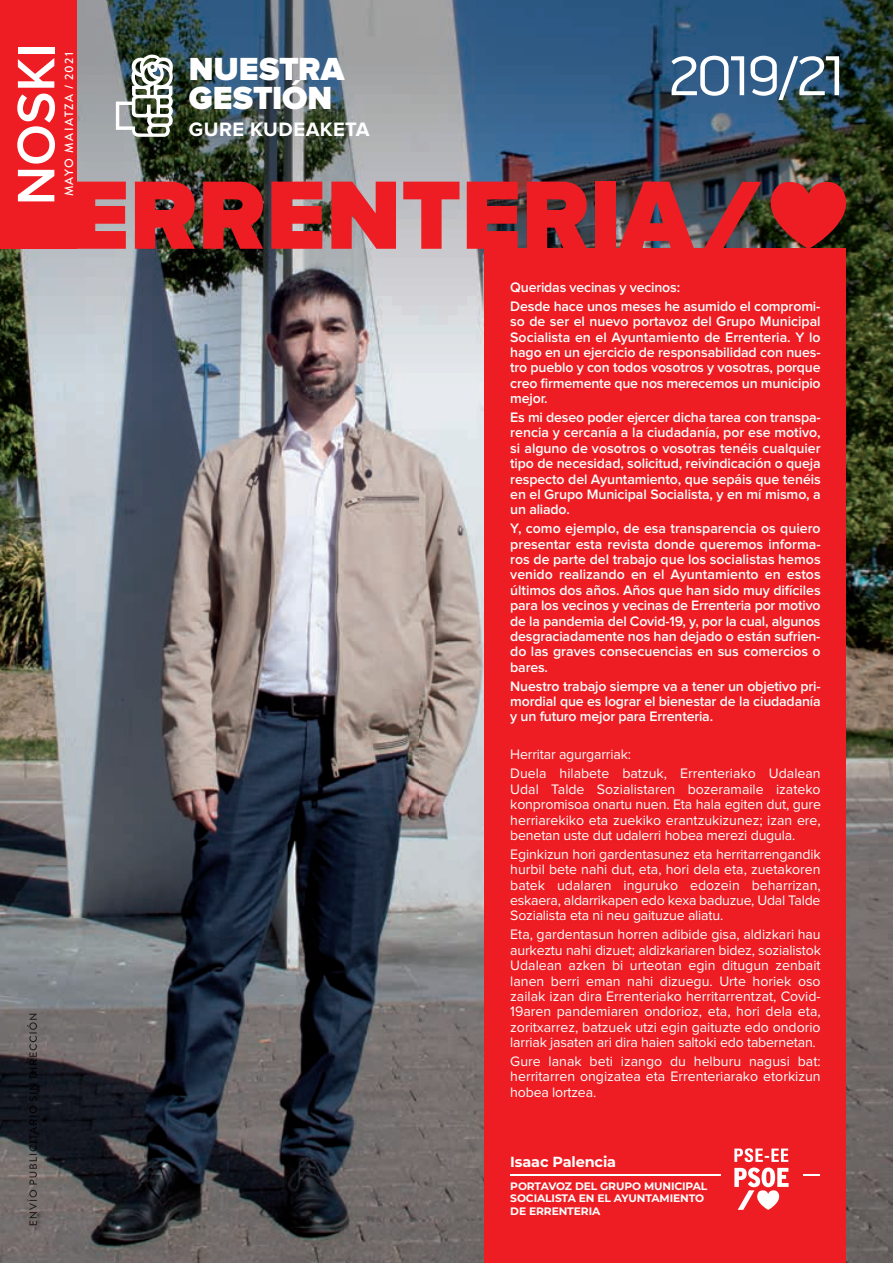
<style>
.page{position:relative;width:893px;height:1263px;background:#fff}
.page>*{position:absolute;margin:0;border:0;box-sizing:border-box;transform-origin:0 0}
.t1{font:900 100.65px "Proxima Nova";color:#ee1d23}
.t2{font:57.3px "Pill Gothic 600 mg";letter-spacing:-.06em;color:#fff}
.t3{font:600 54.75px "Proxima Nova";color:#fff}
.t4{font:900 33.15px/29px "Proxima Nova";color:#fff}
.t5{font:700 20.1px "Proxima Nova";letter-spacing:.02em;color:#fff}
.t6{font:700 14.55px "Montserrat";letter-spacing:-.01em;color:#fff}
.t7{font:600 14.25px/15.5px "Proxima Nova";letter-spacing:-.01em;color:#fff;text-align:justify}
.t8{font:14.25px/15.5px "Proxima Nova";letter-spacing:-.015em;color:#fff;text-align:justify}
.t9{font:500 12px "Brandon Grotesque";letter-spacing:.115em;color:#fff}
.t10{font:700 10.8px/12.3px "Montserrat";letter-spacing:-.01em;color:#fff}
</style>
<div class="page">
<img style="left:0;top:0;width:893px;height:1263px">
<div style="left:0;top:0;width:77px;height:249px;background:#ee1d23"></div>
<img style="left:116px;top:53px;width:57px;height:84px">
<svg style="left:770px;top:182px;width:78px;height:67px"></svg>
<svg style="left:704px;top:182px;width:57px;height:67px"></svg>
<img style="left:27px;top:1014px;width:10px;height:211px">
<div style="left:485px;top:249px;width:361px;height:1014px;background:#ee1d23"></div>
<hr style="left:510px;top:1174px;width:310px;height:1px;background:#fff">
<div style="left:720px;top:1136px;width:82px;height:83px;background:#ee1d23"></div>
<svg style="left:734px;top:1148px;width:55px;height:62px"></svg>
<h3 class="t3" style="left:11px;top:205px;width:163px;rotate:-90deg">NOSKI</h3>
<p class="t9" style="left:61px;top:196px;width:146px;rotate:-90deg">MAYO MAIATZA / 2021</p>
<h3 class="t4" style="left:189px;top:56px;width:157px">NUESTRA<br>GESTIÓN</h3>
<h2 class="t2" style="left:668px;top:43px;width:179px">2019/21</h2>
<h3 class="t5" style="left:189px;top:120px;width:182px">GURE KUDEAKETA</h3>
<h1 class="t1" style="left:69px;top:169px;width:624px">ERRENTERIA</h1>
<p class="t7" style="left:510px;top:278px;width:312px;line-height:19px">Queridas vecinas y vecinos:<br>Desde hace unos meses he asumido el compromi-</p>
<p class="t7" style="left:510px;top:314px;width:312px">so de ser el nuevo portavoz del Grupo Municipal Socialista en el Ayuntamiento de Errenteria. Y lo hago en un ejercicio de responsabilidad con nues&shy;tro pueblo y con todos vosotros y vosotras, porque creo firmemente que nos merecemos un municipio mejor.</p>
<p class="t7" style="left:510px;top:410px;width:312px">Es mi deseo poder ejercer dicha tarea con transpa&shy;rencia y cercanía a la ciudadanía, por ese motivo, si alguno de vosotros o vosotras tenéis cualquier tipo de necesidad, solicitud, reivindicación o queja respecto del Ayuntamiento, que sepáis que tenéis en el Grupo Municipal Socialista, y en mí mismo, a un aliado.</p>
<p class="t7" style="left:510px;top:521px;width:312px">Y, como ejemplo, de esa transparencia os quiero presentar esta revista donde queremos informa&shy;ros de parte del trabajo que los socialistas hemos venido realizando en el Ayuntamiento en estos últimos dos años. Años que han sido muy difíciles para los vecinos y vecinas de Errenteria por motivo de la pandemia del Covid-19, y, por la cual, algunos desgraciadamente nos han dejado o están sufrien&shy;do las graves consecuencias en sus comercios o bares.</p>
<p class="t7" style="left:510px;top:679px;width:312px">Nuestro trabajo siempre va a tener un objetivo pri&shy;mordial que es lograr el bienestar de la ciudadanía y un futuro mejor para Errenteria.</p>
<p class="t8" style="left:510px;top:746px;width:312px;line-height:19px">Herritar agurgarriak:<br>Duela hilabete batzuk, Errenteriako Udalean</p>
<p class="t8" style="left:510px;top:782px;width:312px">Udal Talde Sozialistaren bozeramaile izateko konpromisoa onartu nuen. Eta hala egiten dut, gure herriarekiko eta zuekiko erantzukizunez; izan ere, benetan uste dut udalerri hobea merezi dugula.</p>
<p class="t8" style="left:510px;top:847px;width:312px">Eginkizun hori gardentasunez eta herritarrengandik hurbil bete nahi dut, eta, hori dela eta, zuetakoren batek udalaren inguruko edozein beharrizan, eskaera, aldarrikapen edo kexa baduzue, Udal Talde Sozialista eta ni neu gaituzue aliatu.</p>
<p class="t8" style="left:510px;top:927px;width:312px">Eta, gardentasun horren adibide gisa, aldizkari hau aurkeztu nahi dizuet; aldizkariaren bidez, sozialistok Udalean azken bi urteotan egin ditugun zenbait lanen berri eman nahi dizuegu. Urte horiek oso zailak izan dira Errenteriako herritarrentzat, Covid-19aren pandemiaren ondorioz, eta, hori dela eta, zoritxarrez, batzuek utzi egin gaituzte edo ondorio larriak jasaten ari dira haien saltoki edo tabernetan.</p>
<p class="t8" style="left:510px;top:1054px;width:312px">Gure lanak beti izango du helburu nagusi bat: herritarren ongizatea eta Errenteriarako etorkizun hobea lortzea.</p>
<p class="t6" style="left:510px;top:1151px;width:107px">Isaac Palencia</p>
<p class="t10" style="left:510px;top:1179px;width:199px">PORTAVOZ DEL GRUPO MUNICIPAL<br>SOCIALISTA EN EL AYUNTAMIENTO<br>DE ERRENTERIA</p>
</div>
